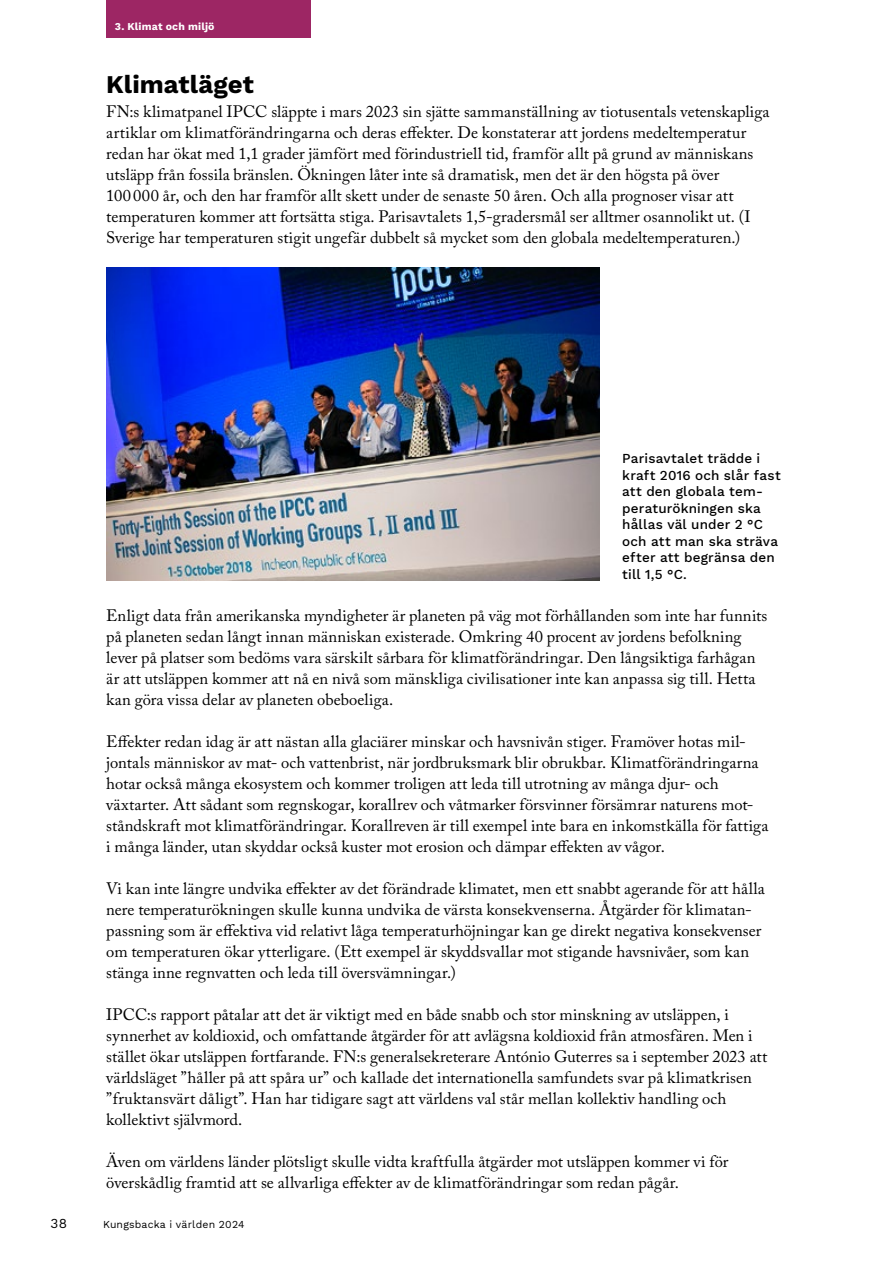
<style>
.page{position:relative;width:893px;height:1263px;background:#fff}
.page>*{position:absolute;margin:0;border:0;box-sizing:border-box;transform-origin:0 0}
.Mellanrubrik_1{font:700 25.5px "Work Sans";color:#000}
.Brödtext_11{font:16.5px/21px "Adobe Caslon Pro";letter-spacing:.005em;color:#000}
.Bildtext{font:500 13.5px/16.5px "Work Sans";letter-spacing:.015em;color:#000}
.t1{font:13.5px "Work Sans";color:#000}
.t2{font:10.5px "Work Sans";letter-spacing:.02em;color:#000}
.t3{font:700 10.5px "Work Sans";letter-spacing:.02em;color:#fff}
</style>
<div class="page">
<img style="left:106px;top:268px;width:494px;height:313px">
<div style="left:106px;top:0;width:204px;height:38px;background:#9d2664"></div>
<p class="t3" style="left:115px;top:20px;width:101px">3. Klimat och miljö</p>
<h1 class="Mellanrubrik_1" style="left:106px;top:70px;width:149px">Klimatläget</h1>
<p class="Brödtext_11" style="left:106px;top:101px;width:665px">FN:s klimatpanel IPCC släppte i mars 2023 sin sjätte sammanställning av tiotusentals vetenskapliga artiklar om klimatförändringarna och deras effekter. De konstaterar att jordens medeltemperatur redan har ökat med 1,1 grader jämfört med förindustriell tid, framför allt på grund av människans utsläpp från fossila bränslen. Ökningen låter inte så dramatisk, men det är den högsta på över 100000 år, och den har framför allt skett under de senaste 50 åren. Och alla prognoser visar att temperaturen kommer att fortsätta stiga. Parisavtalets 1,5-gradersmål ser alltmer osannolikt ut. (I Sverige har temperaturen stigit ungefär dubbelt så mycket som den globala medeltemperaturen.)</p>
<p class="Bildtext" style="left:622px;top:450px;width:160px">Parisavtalet trädde i kraft 2016 och slår fast att den globala tem&shy;peraturökningen ska hållas väl under 2 °C och att man ska sträva efter att begränsa den till 1,5 °C.</p>
<p class="Brödtext_11" style="left:106px;top:605px;width:663px">Enligt data från amerikanska myndigheter är planeten på väg mot förhållanden som inte har funnits på planeten sedan långt innan människan existerade. Omkring 40 procent av jordens befolkning lever på platser som bedöms vara särskilt sårbara för klimatförändringar. Den långsiktiga farhågan är att utsläppen kommer att nå en nivå som mänskliga civilisationer inte kan anpassa sig till. Hetta kan göra vissa delar av planeten obeboeliga.</p>
<p class="Brödtext_11" style="left:106px;top:731px;width:664px">Effekter redan idag är att nästan alla glaciärer minskar och havsnivån stiger. Framöver hotas mil&shy;jontals människor av mat- och vattenbrist, när jordbruksmark blir obrukbar. Klimatförändringarna hotar också många ekosystem och kommer troligen att leda till utrotning av många djur- och växtarter. Att sådant som regnskogar, korallrev och våtmarker försvinner försämrar naturens mot&shy;ståndskraft mot klimatförändringar. Korallreven är till exempel inte bara en inkomstkälla för fattiga i många länder, utan skyddar också kuster mot erosion och dämpar effekten av vågor.</p>
<p class="Brödtext_11" style="left:106px;top:878px;width:660px">Vi kan inte längre undvika effekter av det förändrade klimatet, men ett snabbt agerande för att hålla nere temperaturökningen skulle kunna undvika de värsta konsekvenserna. Åtgärder för klimatan&shy;passning som är effektiva vid relativt låga temperaturhöjningar kan ge direkt negativa konsekvenser om temperaturen ökar ytterligare. (Ett exempel är skyddsvallar mot stigande havsnivåer, som kan stänga inne regnvatten och leda till översvämningar.)</p>
<p class="Brödtext_11" style="left:106px;top:1004px;width:663px">IPCC:s rapport påtalar att det är viktigt med en både snabb och stor minskning av utsläppen, i synnerhet av koldioxid, och omfattande åtgärder för att avlägsna koldioxid från atmosfären. Men i stället ökar utsläppen fortfarande. FN:s generalsekreterare António Guterres sa i september 2023 att världsläget ”håller på att spåra ur” och kallade det internationella samfundets svar på klimatkrisen ”fruktansvärt dåligt”. Han har tidigare sagt att världens val står mellan kollektiv handling och kollektivt självmord.</p>
<p class="Brödtext_11" style="left:106px;top:1151px;width:624px">Även om världens länder plötsligt skulle vidta kraftfulla åtgärder mot utsläppen kommer vi för överskådlig framtid att se allvarliga effekter av de klimatförändringar som redan pågår.</p>
<p class="t1" style="left:51px;top:1213px;width:18px">38</p>
<p class="t2" style="left:103px;top:1216px;width:143px">Kungsbacka i världen 2024</p>
</div>
